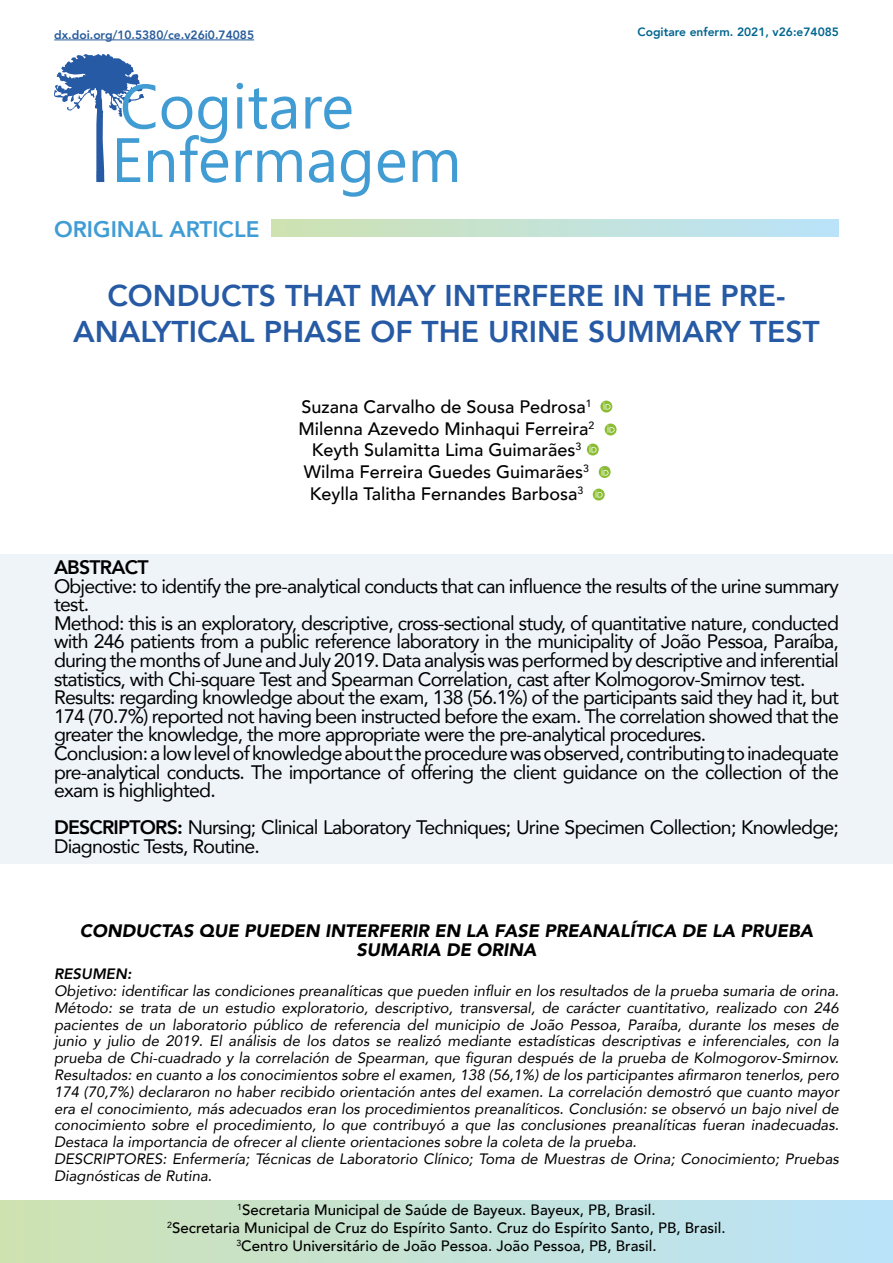
<style>
.page{position:relative;width:893px;height:1263px;background:#fff}
.page>*{position:absolute;margin:0;border:0;box-sizing:border-box;transform-origin:0 0}
.t1{font:800 30px/36px "Avenir";color:#275aa4;text-align:center}
.t2{font:800 22.5px "Avenir";color:#409cd4}
.t3{font:19.5px/18.6px "Avenir";letter-spacing:-.04em;color:#000}
.t4{font:800 19.5px "Avenir";letter-spacing:-.04em;color:#000}
.t5{font:500 18px/21.6px "Avenir";color:#000;text-align:center}
.t6{font:italic 900 18px/19.2px "Avenir";color:#000;text-align:center}
.t7{font:italic 15px/16.8px "Avenir";color:#000}
.t8{font:500 15px/18px "Avenir";color:#000;text-align:center}
.t9{font:italic 800 15px "Avenir";color:#000}
.t10{font:800 12px "Avenir";color:#275b9b}
.t11{font:800 12px "Avenir";color:#00658f}
.s1{font-weight:800}
</style>
<div class="page">
<svg style="left:236px;top:150px;width:66px;height:32px"></svg>
<svg style="left:309px;top:150px;width:25px;height:33px"></svg>
<svg style="left:341px;top:150px;width:29px;height:47px"></svg>
<svg style="left:378px;top:150px;width:27px;height:33px"></svg>
<svg style="left:413px;top:150px;width:44px;height:32px"></svg>
<svg style="left:54px;top:54px;width:174px;height:129px"></svg>
<svg style="left:237px;top:83px;width:6px;height:46px"></svg>
<svg style="left:249px;top:88px;width:47px;height:41px"></svg>
<svg style="left:305px;top:97px;width:46px;height:32px"></svg>
<div style="left:0;top:554px;width:893px;height:310px;background:#eff4f9"></div>
<div style="left:271px;top:220px;width:568px;height:16px;background:linear-gradient(to right,#cee2b2,#bae3fb)"></div>
<hr style="left:54px;top:40px;width:200px;height:1px;background:#275b9b">
<svg style="left:605px;top:424px;width:12px;height:11px"></svg>
<svg style="left:599px;top:466px;width:12px;height:12px"></svg>
<svg style="left:587px;top:444px;width:12px;height:11px"></svg>
<svg style="left:600px;top:401px;width:12px;height:11px"></svg>
<svg style="left:593px;top:489px;width:12px;height:11px"></svg>
<div style="left:0;top:1200px;width:893px;height:63px;background:linear-gradient(to right,#cee2b1,#bae3fb)"></div>
<p class="t10" style="left:54px;top:25px;width:201px">dx.doi.org/10.5380/ce.v26i0.74085</p>
<p class="t11" style="left:637px;top:23px;width:203px">Cogitare enferm. 2021, v26:e74085</p>
<h2 class="t2" style="left:54px;top:212px;width:207px">ORIGINAL ARTICLE</h2>
<h1 class="t1" style="left:73px;top:278px;width:748px">CONDUCTS THAT MAY INTERFERE IN THE PRE-<br>ANALYTICAL PHASE OF THE URINE SUMMARY TEST</h1>
<p class="t5" style="left:299px;top:395px;width:297px">Suzana Carvalho de Sousa Pedrosa<sup>1<br></sup>Milenna Azevedo Minhaqui Ferreira<sup>2<br></sup>Keyth Sulamitta Lima Guimarães<sup>3<br></sup>Wilma Ferreira Guedes Guimarães<sup>3<br></sup>Keylla Talitha Fernandes Barbosa<sup>3</sup></p>
<h3 class="t4" style="left:54px;top:552px;width:96px">ABSTRACT</h3>
<p class="t3" style="left:54px;top:576px;width:786px">Objective: to identify the pre-analytical conducts that can influence the results of the urine summary test.<br>Method: this is an exploratory, descriptive, cross-sectional study, of quantitative nature, conducted with 246 patients from a public reference laboratory in the municipality of João Pessoa, Paraíba, during the months of June and July 2019. Data analysis was performed by descriptive and inferential statistics, with Chi-square Test and Spearman Correlation, cast after Kolmogorov-Smirnov test.<br>Results: regarding knowledge about the exam, 138 (56.1%) of the participants said they had it, but 174 (70.7%) reported not having been instructed before the exam. The correlation showed that the greater the knowledge, the more appropriate were the pre-analytical procedures.<br>Conclusion: a low level of knowledge about the procedure was observed, contributing to inadequate pre-analytical conducts. The importance of offering the client guidance on the collection of the exam is highlighted.</p>
<h3 class="t3" style="left:54px;top:818px;width:786px"><span class="s1">DESCRIPTORS:</span> Nursing; Clinical Laboratory Techniques; Urine Specimen Collection; Knowledge;<br>Diagnostic Tests, Routine.</h3>
<p class="t6" style="left:80px;top:920px;width:735px">CONDUCTAS QUE PUEDEN INTERFERIR EN LA FASE PREANALÍTICA DE LA PRUEBA<br>SUMARIA DE ORINA</p>
<p class="t9" style="left:54px;top:965px;width:79px">RESUMEN:</p>
<p class="t7" style="left:54px;top:982px;width:786px">Objetivo: identificar las condiciones preanalíticas que pueden influir en los resultados de la prueba sumaria de orina.<br>Método: se trata de un estudio exploratorio, descriptivo, transversal, de carácter cuantitativo, realizado con 246 pacientes de un laboratorio público de referencia del municipio de João Pessoa, Paraíba, durante los meses de junio y julio de 2019. El análisis de los datos se realizó mediante estadísticas descriptivas e inferenciales, con la prueba de Chi-cuadrado y la correlación de Spearman, que figuran después de la prueba de Kolmogorov-Smirnov.<br>Resultados: en cuanto a los conocimientos sobre el examen, 138 (56,1%) de los participantes afirmaron tenerlos, pero 174 (70,7%) declararon no haber recibido orientación antes del examen. La correlación demostró que cuanto mayor era el conocimiento, más adecuados eran los procedimientos preanalíticos. Conclusión: se observó un bajo nivel de conocimiento sobre el procedimiento, lo que contribuyó a que las conclusiones preanalíticas fueran inadecuadas.<br>Destaca la importancia de ofrecer al cliente orientaciones sobre la coleta de la prueba.<br>DESCRIPTORES: Enfermería; Técnicas de Laboratorio Clínico; Toma de Muestras de Orina; Conocimiento; Pruebas Diagnósticas de Rutina.</p>
<p class="t8" style="left:167px;top:1200px;width:560px"><sup>1</sup>Secretaria Municipal de Saúde de Bayeux. Bayeux, PB, Brasil.<br><sup>2</sup>Secretaria Municipal de Cruz do Espírito Santo. Cruz do Espírito Santo, PB, Brasil.<br><sup>3</sup>Centro Universitário de João Pessoa. João Pessoa, PB, Brasil.</p>
</div>
